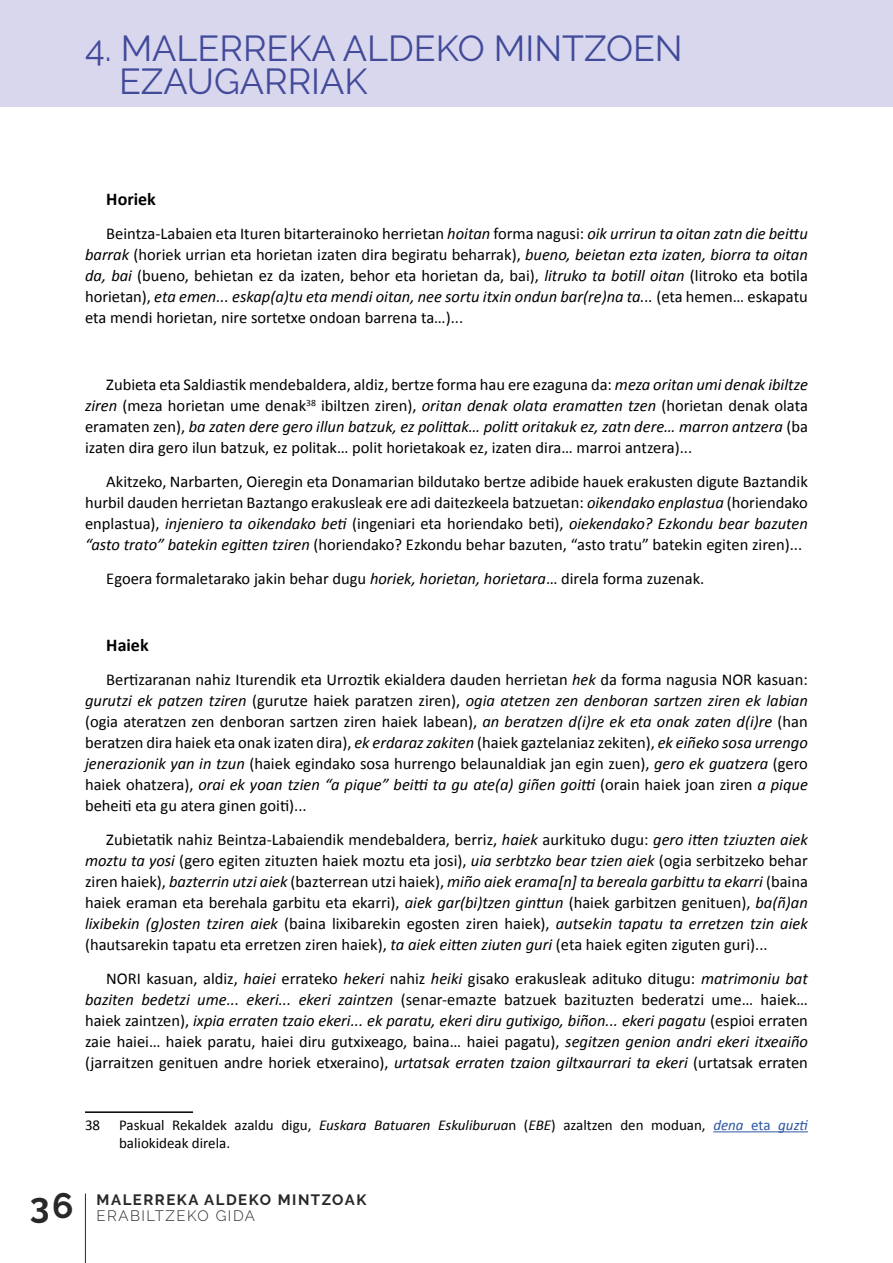
<style>
.page{position:relative;width:893px;height:1263px;background:#fff}
.page>*{position:absolute;margin:0;border:0;box-sizing:border-box;transform-origin:0 0}
.t1{font:36px/33px "Raleway";color:#424a9a}
.t2{font:700 35.25px "Raleway";color:#282827}
.t3{font:700 18px "Calibri";color:#000}
.t4{font:16.5px/21px "Calibri";color:#000;text-align:justify}
.t5{font:15px/18px "Calibri";color:#000}
.t6{font:700 15px "Raleway";letter-spacing:.1em;color:#282827}
.t7{font:300 15px "Raleway";letter-spacing:.1em;color:#282827}
.s1{font-style:italic}
.s2{font-style:italic;color:#2d57a4}
.s3{color:#2d57a4}
</style>
<div class="page">
<div style="left:0;top:0;width:893px;height:106px;background:#d8d7ed"></div>
<hr style="left:85px;top:1111px;width:108px;height:2px;background:#000">
<hr style="left:713px;top:1131px;width:95px;height:1px;background:#2d57a4">
<hr style="left:85px;top:1193px;width:1px;height:70px;background:#282827">
<h1 class="t1" style="left:119px;top:31px;width:565px;text-indent:-34px">4. MALERREKA ALDEKO MINTZOEN<br>EZAUGARRIAK</h1>
<p class="t3" style="left:106px;top:187px;width:51px">Horiek</p>
<p class="t4" style="left:85px;top:223px;width:724px;text-indent:21px">Beintza-Labaien eta Ituren bitarterainoko herrietan <span class="s1">hoitan</span> forma nagusi: <span class="s1">oik urrirun ta oitan zatn die beittu barrak</span> (horiek urrian eta horietan izaten dira begiratu beharrak), <span class="s1">bueno, beietan ezta izaten, biorra ta oitan da, bai</span> (bueno, behietan ez da izaten, behor eta horietan da, bai), <span class="s1">litruko ta botill oitan</span> (litroko eta botila horietan), <span class="s1">eta emen... eskap(a)tu eta mendi oitan, nee sortu itxin ondun bar(re)na ta...</span> (eta hemen… eskapatu eta mendi horietan, nire sortetxe ondoan barrena ta…)...</p>
<p class="t4" style="left:85px;top:374px;width:724px;text-indent:21px">Zubieta eta Saldiastik mendebaldera, aldiz, bertze forma hau ere ezaguna da: <span class="s1">meza oritan umi denak ibiltze ziren</span> (meza horietan ume denak<sup>38</sup> ibiltzen ziren), <span class="s1">oritan denak olata eramatten tzen</span> (horietan denak olata eramaten zen), <span class="s1">ba zaten dere gero illun batzuk, ez polittak… politt oritakuk ez, zatn dere… marron antzera</span> (ba izaten dira gero ilun batzuk, ez politak… polit horietakoak ez, izaten dira… marroi antzera)...</p>
<p class="t4" style="left:85px;top:471px;width:724px;text-indent:21px">Akitzeko, Narbarten, Oieregin eta Donamarian bildutako bertze adibide hauek erakusten digute Baztandik hurbil dauden herrietan Baztango erakusleak ere adi daitezkeela batzuetan: <span class="s1">oikendako enplastua</span> (horiendako enplastua), <span class="s1">injeniero ta oikendako beti</span> (ingeniari eta horiendako beti), <span class="s1">oiekendako? Ezkondu bear bazuten “asto trato” batekin egitten tziren</span> (horiendako? Ezkondu behar bazuten, “asto tratu” batekin egiten ziren)...</p>
<p class="t4" style="left:106px;top:568px;width:600px">Egoera formaletarako jakin behar dugu <span class="s1">horiek, horietan, horietara</span>… direla forma zuzenak.</p>
<p class="t3" style="left:106px;top:634px;width:44px">Haiek</p>
<p class="t4" style="left:85px;top:669px;width:724px;text-indent:21px">Bertizaranan nahiz Iturendik eta Urroztik ekialdera dauden herrietan <span class="s1">hek</span> da forma nagusia NOR kasuan: <span class="s1">gurutzi ek patzen tziren</span> (gurutze haiek paratzen ziren), <span class="s1">ogia atetzen zen denboran sartzen ziren ek labian </span>(ogia ateratzen zen denboran sartzen ziren haiek labean), <span class="s1">an beratzen d(i)re ek eta onak zaten d(i)re</span> (han beratzen dira haiek eta onak izaten dira), <span class="s1">ek erdaraz zakiten</span> (haiek gaztelaniaz zekiten), <span class="s1">ek eiñeko sosa urrengo jenerazionik yan in tzun</span> (haiek egindako sosa hurrengo belaunaldiak jan egin zuen), <span class="s1">gero ek guatzera</span> (gero haiek ohatzera), <span class="s1">orai ek yoan tzien “a pique” beitti ta gu ate(a) giñen goitti</span> (orain haiek joan ziren <span class="s1">a pique </span>beheiti eta gu atera ginen goiti)...</p>
<p class="t4" style="left:85px;top:829px;width:724px;text-indent:21px">Zubietatik nahiz Beintza-Labaiendik mendebaldera, berriz, <span class="s1">haiek</span> aurkituko dugu: <span class="s1">gero itten tziuzten aiek moztu ta yosi</span> (gero egiten zituzten haiek moztu eta josi), <span class="s1">uia serbtzko bear tzien aiek</span> (ogia serbitzeko behar ziren haiek), <span class="s1">bazterrin utzi aiek</span> (bazterrean utzi haiek), <span class="s1">miño aiek erama[n] ta bereala garbittu ta ekarri</span> (baina haiek eraman eta berehala garbitu eta ekarri), <span class="s1">aiek gar(bi)tzen ginttun</span> (haiek garbitzen genituen), <span class="s1">ba(ñ)an lixibekin (g)osten tziren aiek</span> (baina lixibarekin egosten ziren haiek), <span class="s1">autsekin tapatu ta erretzen tzin aiek </span>(hautsarekin tapatu eta erretzen ziren haiek), <span class="s1">ta aiek eitten ziuten guri</span> (eta haiek egiten ziguten guri)...</p>
<p class="t4" style="left:85px;top:968px;width:724px;text-indent:21px">NORI kasuan, aldiz, <span class="s1">haiei</span> errateko <span class="s1">hekeri</span> nahiz <span class="s1">heiki</span> gisako erakusleak adituko ditugu: <span class="s1">matrimoniu bat baziten bedetzi ume... ekeri... ekeri zaintzen</span> (senar-emazte batzuek bazituzten bederatzi ume… haiek… haiek zaintzen), <span class="s1">ixpia erraten tzaio ekeri... ek paratu, ekeri diru gutixigo, biñon... ekeri pagatu</span> (espioi erraten zaie haiei… haiek paratu, haiei diru gutxixeago, baina… haiei pagatu), <span class="s1">segitzen genion andri ekeri itxeaiño </span>(jarraitzen genituen andre horiek etxeraino), <span class="s1">urtatsak erraten tzaion giltxaurrari ta ekeri</span> (urtatsak erraten</p>
<p class="t5" style="left:85px;top:1116px;width:17px">38</p>
<p class="t5" style="left:119px;top:1116px;width:690px">Paskual Rekaldek azaldu digu, <span class="s1">Euskara Batuaren Eskuliburua</span>n (<span class="s1">EBE</span>) azaltzen den moduan, <span class="s2">dena</span> <span class="s3">eta</span> <span class="s2">guzti </span>baliokideak direla.</p>
<h2 class="t2" style="left:30px;top:1185px;width:45px">36</h2>
<p class="t6" style="left:97px;top:1191px;width:271px">MALERREKA ALDEKO MINTZOAK</p>
<p class="t7" style="left:97px;top:1207px;width:160px">ERABILTZEKO GIDA</p>
</div>
